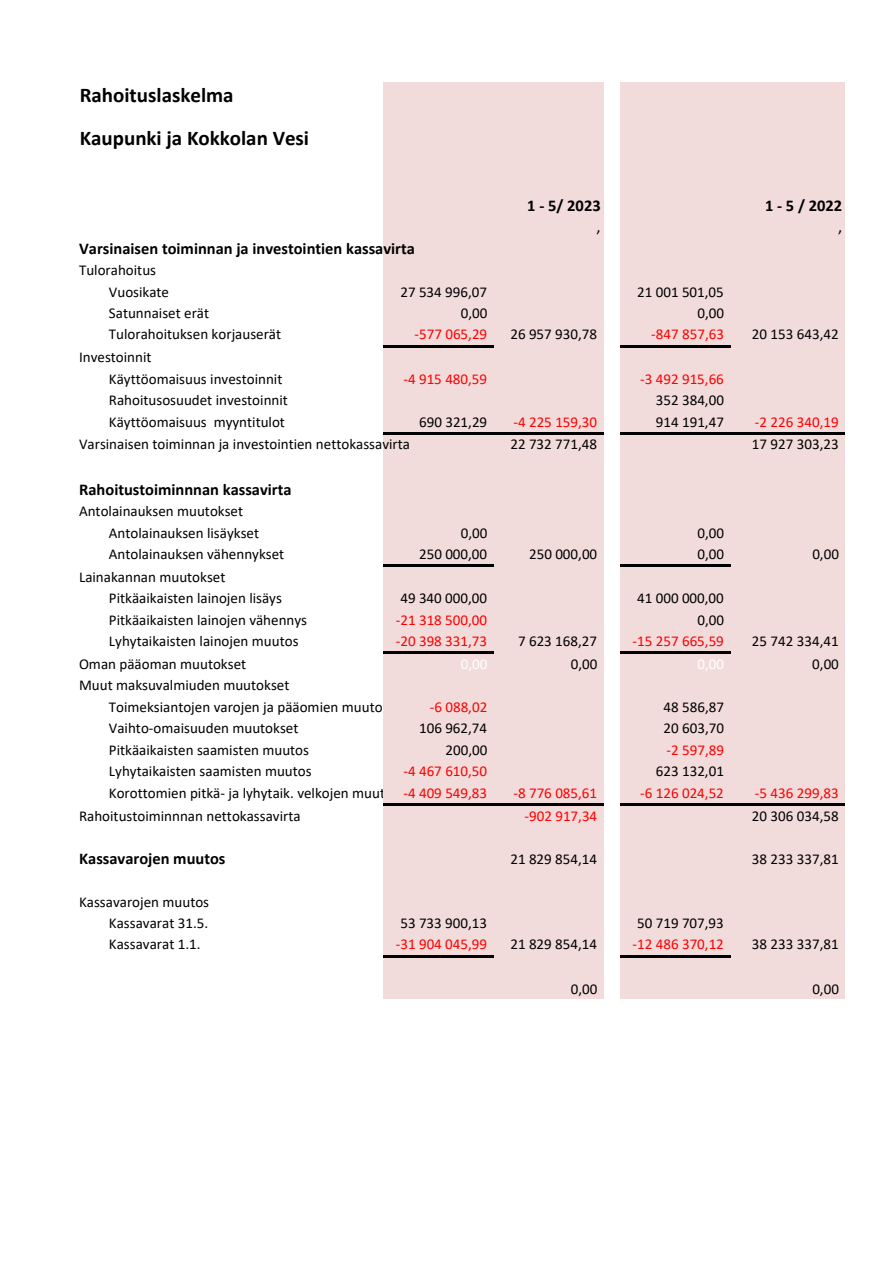
<style>
.page{position:relative;width:893px;height:1263px;background:#fff}
.page>*{position:absolute;margin:0;border:0;box-sizing:border-box;transform-origin:0 0}
.t1{font:700 21px/43px "Calibri";color:#000}
.t2{font:700 16.5px "Calibri";color:#000}
.t3{font:16.5px "Calibri";color:#000}
.t4{font:15px/21.5px "Calibri";color:#000}
.t5{font:15px "Calibri";color:#f00}
.t6{font:15px "Calibri";color:#fff}
.s1{color:#f00}
</style>
<div class="page">
<div style="left:384px;top:82px;width:220px;height:917px;background:#f2dcdb"></div>
<div style="left:620px;top:82px;width:225px;height:917px;background:#f2dcdb"></div>
<hr style="left:384px;top:345px;width:110px;height:3px;background:#000">
<hr style="left:384px;top:432px;width:220px;height:3px;background:#000">
<hr style="left:384px;top:564px;width:110px;height:3px;background:#000">
<hr style="left:384px;top:651px;width:110px;height:3px;background:#000">
<hr style="left:384px;top:803px;width:220px;height:3px;background:#000">
<hr style="left:384px;top:955px;width:110px;height:3px;background:#000">
<hr style="left:620px;top:345px;width:110px;height:3px;background:#000">
<hr style="left:620px;top:432px;width:225px;height:3px;background:#000">
<hr style="left:620px;top:564px;width:110px;height:3px;background:#000">
<hr style="left:620px;top:651px;width:110px;height:3px;background:#000">
<hr style="left:620px;top:803px;width:225px;height:3px;background:#000">
<hr style="left:620px;top:955px;width:110px;height:3px;background:#000">
<h1 class="t1" style="left:80px;top:75px;width:231px">Rahoituslaskelma<br>Kaupunki ja Kokkolan Vesi</h1>
<p class="t2" style="left:527px;top:198px;width:75px">1 ‐ 5/ 2023</p>
<p class="t2" style="left:765px;top:198px;width:79px">1 ‐ 5 / 2022</p>
<p class="t3" style="left:597px;top:220px;width:6px">,</p>
<p class="t3" style="left:838px;top:220px;width:6px">,</p>
<p class="t2" style="left:79px;top:241px;width:337px">Varsinaisen toiminnan ja investointien kassavirta</p>
<p class="t4" style="left:109px;top:261px;width:62px;text-indent:-30px">Tulorahoitus<br>Vuosikate</p>
<p class="t4" style="left:400px;top:282px;width:88px">27 534 996,07</p>
<p class="t4" style="left:637px;top:282px;width:88px">21 001 501,05</p>
<p class="t4" style="left:109px;top:304px;width:102px">Satunnaiset erät</p>
<p class="t4" style="left:461px;top:304px;width:28px">0,00</p>
<p class="t4" style="left:697px;top:304px;width:28px">0,00</p>
<p class="t4" style="left:109px;top:325px;width:174px">Tulorahoituksen korjauserät</p>
<p class="t5" style="left:414px;top:328px;width:74px">‐577 065,29</p>
<p class="t4" style="left:510px;top:325px;width:88px">26 957 930,78</p>
<p class="t5" style="left:651px;top:328px;width:74px">‐847 857,63</p>
<p class="t4" style="left:752px;top:325px;width:88px">20 153 643,42</p>
<p class="t4" style="left:109px;top:348px;width:175px;text-indent:-30px">Investoinnit<br>Käyttöomaisuus investoinnit</p>
<p class="t5" style="left:403px;top:373px;width:85px">‐4 915 480,59</p>
<p class="t5" style="left:640px;top:373px;width:85px">‐3 492 915,66</p>
<p class="t4" style="left:109px;top:391px;width:180px">Rahoitusosuudet investoinnit</p>
<p class="t4" style="left:656px;top:391px;width:70px">352 384,00</p>
<p class="t4" style="left:109px;top:412px;width:178px">Käyttöomaisuus myyntitulot</p>
<p class="t4" style="left:419px;top:412px;width:70px">690 321,29</p>
<p class="t5" style="left:513px;top:415px;width:85px">‐4 225 159,30</p>
<p class="t4" style="left:656px;top:412px;width:70px">914 191,47</p>
<p class="t5" style="left:755px;top:415px;width:85px">‐2 226 340,19</p>
<p class="t4" style="left:79px;top:435px;width:332px">Varsinaisen toiminnan ja investointien nettokassavirta</p>
<p class="t4" style="left:510px;top:435px;width:88px">22 732 771,48</p>
<p class="t4" style="left:752px;top:435px;width:88px">17 927 303,23</p>
<p class="t2" style="left:79px;top:482px;width:214px">Rahoitustoiminnnan kassavirta</p>
<p class="t4" style="left:109px;top:502px;width:152px;text-indent:-30px">Antolainauksen muutokset<br>Antolainauksen lisäykset</p>
<p class="t4" style="left:461px;top:523px;width:28px">0,00</p>
<p class="t4" style="left:697px;top:523px;width:28px">0,00</p>
<p class="t4" style="left:109px;top:544px;width:177px">Antolainauksen vähennykset</p>
<p class="t4" style="left:419px;top:544px;width:70px">250 000,00</p>
<p class="t4" style="left:529px;top:544px;width:70px">250 000,00</p>
<p class="t4" style="left:697px;top:544px;width:28px">0,00</p>
<p class="t4" style="left:812px;top:544px;width:28px">0,00</p>
<p class="t4" style="left:109px;top:567px;width:175px;text-indent:-30px">Lainakannan muutokset<br>Pitkäaikaisten lainojen lisäys</p>
<p class="t4" style="left:400px;top:589px;width:88px">49 340 000,00</p>
<p class="t4" style="left:637px;top:589px;width:88px">41 000 000,00</p>
<p class="t4" style="left:109px;top:610px;width:200px">Pitkäaikaisten lainojen vähennys</p>
<p class="t5" style="left:396px;top:614px;width:93px">‐21 318 500,00</p>
<p class="t4" style="left:697px;top:610px;width:28px">0,00</p>
<p class="t4" style="left:109px;top:631px;width:191px">Lyhytaikaisten lainojen muutos</p>
<p class="t5" style="left:396px;top:635px;width:93px">‐20 398 331,73</p>
<p class="t4" style="left:518px;top:631px;width:81px">7 623 168,27</p>
<p class="t5" style="left:632px;top:635px;width:93px">‐15 257 665,59</p>
<p class="t4" style="left:752px;top:631px;width:88px">25 742 334,41</p>
<p class="t6" style="left:461px;top:658px;width:28px">0,00</p>
<p class="t4" style="left:571px;top:654px;width:28px">0,00</p>
<p class="t6" style="left:697px;top:658px;width:28px">0,00</p>
<p class="t4" style="left:812px;top:654px;width:28px">0,00</p>
<p class="t4" style="left:109px;top:676px;width:275px;text-indent:-30px">Muut maksuvalmiuden muutokset<br>Toimeksiantojen varojen ja pääomien muuto</p>
<p class="t4" style="left:79px;top:654px;width:169px">Oman pääoman muutokset</p>
<p class="t5" style="left:430px;top:701px;width:59px">‐6 088,02</p>
<p class="t4" style="left:663px;top:697px;width:62px">48 586,87</p>
<p class="t4" style="left:109px;top:719px;width:191px">Vaihto‐omaisuuden muutokset</p>
<p class="t4" style="left:419px;top:719px;width:70px">106 962,74</p>
<p class="t4" style="left:663px;top:719px;width:62px">20 603,70</p>
<p class="t4" style="left:109px;top:740px;width:202px">Pitkäaikaisten saamisten muutos</p>
<p class="t4" style="left:445px;top:740px;width:43px">200,00</p>
<p class="t5" style="left:666px;top:744px;width:59px">‐2 597,89</p>
<p class="t4" style="left:109px;top:762px;width:204px">Lyhytaikaisten saamisten muutos</p>
<p class="t5" style="left:403px;top:765px;width:85px">‐4 467 610,50</p>
<p class="t4" style="left:656px;top:762px;width:70px">623 132,01</p>
<p class="t4" style="left:109px;top:783px;width:380px">Korottomien pitkä‐ ja lyhytaik. velkojen muut <span class="s1">‐4 409 549,83</span></p>
<p class="t5" style="left:513px;top:786px;width:85px">‐8 776 085,61</p>
<p class="t5" style="left:640px;top:786px;width:85px">‐6 126 024,52</p>
<p class="t5" style="left:755px;top:786px;width:85px">‐5 436 299,83</p>
<p class="t4" style="left:79px;top:806px;width:223px">Rahoitustoiminnnan nettokassavirta</p>
<p class="t5" style="left:524px;top:809px;width:74px">‐902 917,34</p>
<p class="t4" style="left:752px;top:806px;width:88px">20 306 034,58</p>
<p class="t2" style="left:79px;top:851px;width:148px">Kassavarojen muutos</p>
<p class="t4" style="left:510px;top:849px;width:88px">21 829 854,14</p>
<p class="t4" style="left:752px;top:849px;width:88px">38 233 337,81</p>
<p class="t4" style="left:79px;top:892px;width:132px;text-align:right">Kassavarojen muutos<br>Kassavarat 31.5.</p>
<p class="t4" style="left:400px;top:914px;width:88px">53 733 900,13</p>
<p class="t4" style="left:637px;top:914px;width:88px">50 719 707,93</p>
<p class="t4" style="left:109px;top:935px;width:93px">Kassavarat 1.1.</p>
<p class="t5" style="left:396px;top:938px;width:93px">‐31 904 045,99</p>
<p class="t4" style="left:510px;top:935px;width:88px">21 829 854,14</p>
<p class="t5" style="left:632px;top:938px;width:93px">‐12 486 370,12</p>
<p class="t4" style="left:752px;top:935px;width:88px">38 233 337,81</p>
<p class="t4" style="left:571px;top:979px;width:28px">0,00</p>
<p class="t4" style="left:812px;top:979px;width:28px">0,00</p>
</div>
